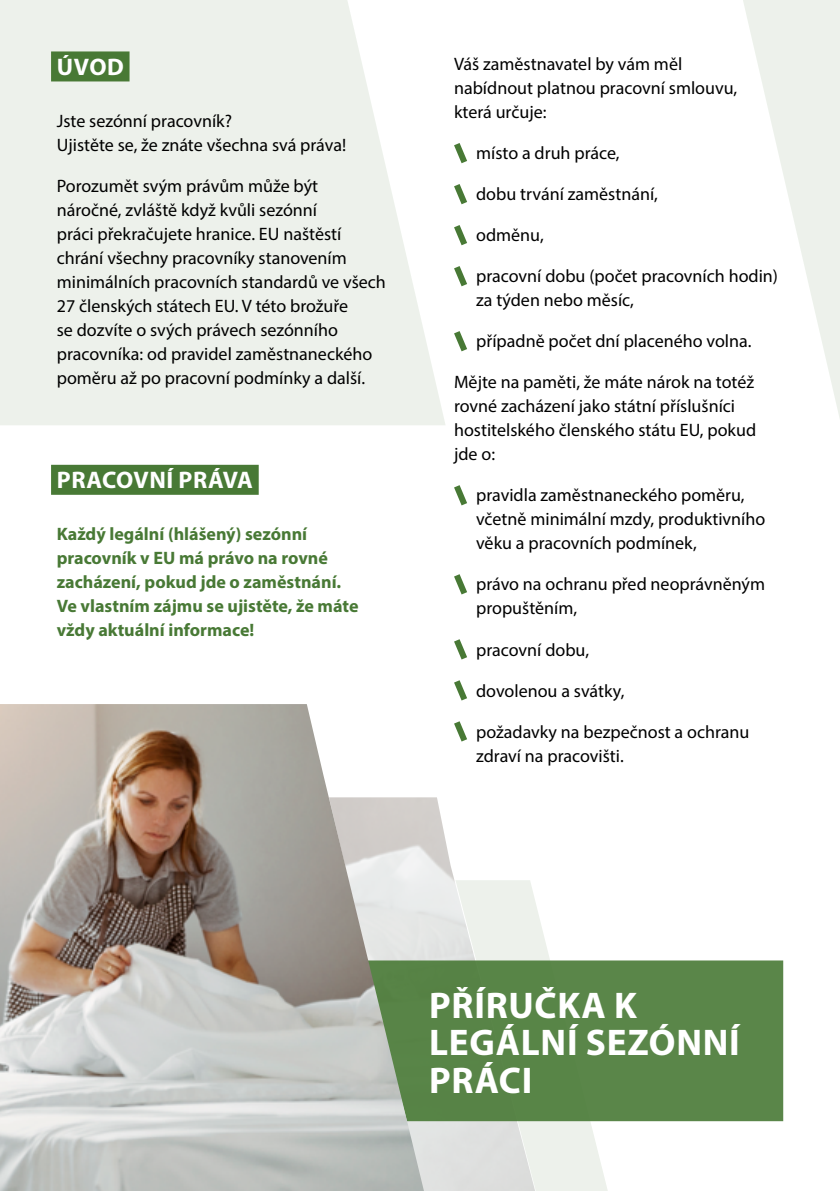
<style>
.page{position:relative;width:840px;height:1191px;background:#fff}
.page>*{position:absolute;margin:0;border:0;box-sizing:border-box;transform-origin:0 0}
.t1{font:700 37.2px/37.2px "Myriad Pro";letter-spacing:.02em;color:#fff}
.Titel_Black_Surligne{font:700 24px "Myriad Pro";letter-spacing:.02em;color:#fff}
.Body{font:18px/24px "Myriad Pro";color:#000}
.Body_Bold_Green{font:700 18px/24px "Myriad Pro";color:#487935}
.Body_Bold_Green-2{font:18px/24px "Myriad Pro";color:#000}
.Body_List{font:18px "Myriad Pro";color:#000}
</style>
<div class="page">
<svg style="left:0;top:0;width:445px;height:425px;background:#eef2ed"></svg>
<div style="left:51px;top:51px;width:78px;height:30px;background:#487935"></div>
<div style="left:51px;top:465px;width:207px;height:30px;background:#487935"></div>
<svg style="left:454px;top:143px;width:13px;height:21px"></svg>
<svg style="left:454px;top:184px;width:13px;height:21px"></svg>
<svg style="left:454px;top:225px;width:13px;height:21px"></svg>
<svg style="left:454px;top:266px;width:13px;height:21px"></svg>
<svg style="left:454px;top:331px;width:13px;height:21px"></svg>
<svg style="left:454px;top:485px;width:13px;height:21px"></svg>
<svg style="left:454px;top:574px;width:13px;height:21px"></svg>
<svg style="left:454px;top:639px;width:13px;height:21px"></svg>
<svg style="left:454px;top:680px;width:13px;height:21px"></svg>
<svg style="left:454px;top:721px;width:13px;height:21px"></svg>
<svg style="left:535px;top:902px;width:83px;height:289px"></svg>
<img style="left:423px;top:797px;width:112px;height:394px">
<div style="left:423px;top:960px;width:359px;height:161px;background:#5a8649"></div>
<img style="left:0;top:704px;width:423px;height:487px">
<svg style="left:743px;top:0;width:96px;height:414px"></svg>
<p class="Titel_Black_Surligne" style="left:57px;top:51px;width:68px">ÚVOD</p>
<p class="Body" style="left:57px;top:109px;width:291px">Jste sezónní pracovník?<br>Ujistěte se, že znáte všechna svá práva!</p>
<p class="Body" style="left:57px;top:174px;width:330px">Porozumět svým právům může být náročné, zvláště když kvůli sezónní<br>práci překračujete hranice. EU naštěstí chrání všechny pracovníky stanovením minimálních pracovních standardů ve všech 27 členských státech EU. V této brožuře<br>se dozvíte o svých právech sezónního pracovníka: od pravidel zaměstnaneckého poměru až po pracovní podmínky a další.</p>
<p class="Titel_Black_Surligne" style="left:57px;top:464px;width:197px">PRACOVNÍ PRÁVA</p>
<p class="Body_Bold_Green" style="left:57px;top:522px;width:303px">Každý legální (hlášený) sezónní pracovník v EU má právo na rovné zacházení, pokud jde o zaměstnání.<br>Ve vlastním zájmu se ujistěte, že máte vždy aktuální informace!</p>
<p class="Body_Bold_Green-2" style="left:454px;top:52px;width:284px">Váš zaměstnavatel by vám měl nabídnout platnou pracovní smlouvu, která určuje:</p>
<p class="Body_List" style="left:476px;top:142px;width:145px">místo a druh práce,</p>
<p class="Body" style="left:476px;top:182px;width:183px">dobu trvání zaměstnání,</p>
<p class="Body" style="left:476px;top:223px;width:69px">odměnu,</p>
<p class="Body" style="left:476px;top:264px;width:303px">pracovní dobu (počet pracovních hodin) za týden nebo měsíc,</p>
<p class="Body" style="left:476px;top:329px;width:277px">případně počet dní placeného volna.</p>
<p class="Body" style="left:454px;top:370px;width:303px">Mějte na paměti, že máte nárok na totéž rovné zacházení jako státní příslušníci hostitelského členského státu EU, pokud jde o:</p>
<p class="Body" style="left:476px;top:483px;width:290px">pravidla zaměstnaneckého poměru, včetně minimální mzdy, produktivního věku a pracovních podmínek,</p>
<p class="Body" style="left:476px;top:572px;width:290px">právo na ochranu před neoprávněným propuštěním,</p>
<p class="Body" style="left:476px;top:637px;width:114px">pracovní dobu,</p>
<p class="Body" style="left:476px;top:678px;width:150px">dovolenou a svátky,</p>
<p class="Body" style="left:476px;top:719px;width:275px">požadavky na bezpečnost a ochranu zdraví na pracovišti.</p>
<p class="t1" style="left:429px;top:985px;width:312px">PŘÍRUČKA K<br>LEGÁLNÍ SEZÓNNÍ<br>PRÁCI</p>
</div>
